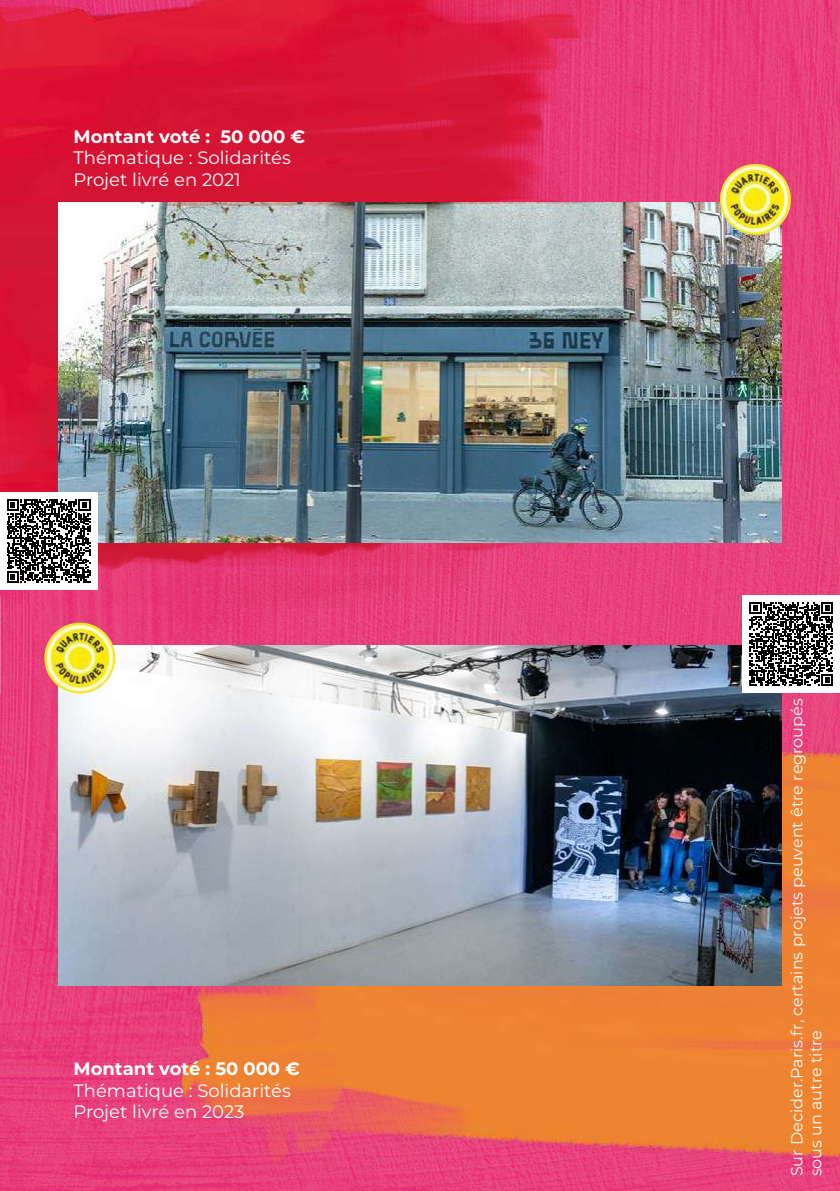
<style>
.page{position:relative;width:840px;height:1191px;background:#fff}
.page>*{position:absolute;margin:0;border:0;box-sizing:border-box;transform-origin:0 0}
.t1{font:18px/21.6px "Montserrat";color:#fff}
.t2{font:700 18px "Montserrat";color:#fff}
.t3{font:16px/19.2px "Montserrat";color:#fff}
</style>
<div class="page">
<img style="left:0;top:0;width:839px;height:1191px">
<img style="left:146px;top:556px;width:693px;height:635px">
<img style="left:0;top:0;width:616px;height:623px">
<img style="left:58px;top:645px;width:723px;height:340px">
<img style="left:58px;top:202px;width:723px;height:340px">
<div style="left:742px;top:595px;width:97px;height:97px;background:#fff"></div>
<svg style="left:749px;top:602px;width:83px;height:84px"></svg>
<div style="left:0;top:492px;width:97px;height:97px;background:#fff"></div>
<svg style="left:7px;top:499px;width:83px;height:84px"></svg>
<img style="left:63px;top:622px;width:16px;height:4px">
<img style="left:738px;top:164px;width:16px;height:4px">
<p class="t2" style="left:73px;top:123px;width:233px">Montant voté : 50 000 €</p>
<p class="t1" style="left:73px;top:146px;width:219px">Thématique : Solidarités<br>Projet livré en 2021</p>
<p class="t2" style="left:73px;top:1055px;width:228px">Montant voté : 50 000 €</p>
<p class="t1" style="left:73px;top:1078px;width:219px">Thématique : Solidarités<br>Projet livré en 2023</p>
<p class="t3" style="left:786px;top:1176px;width:479px;rotate:-90deg">Sur Decider.Paris.fr, certains projets peuvent être regroupés sous un autre titre</p>
</div>
